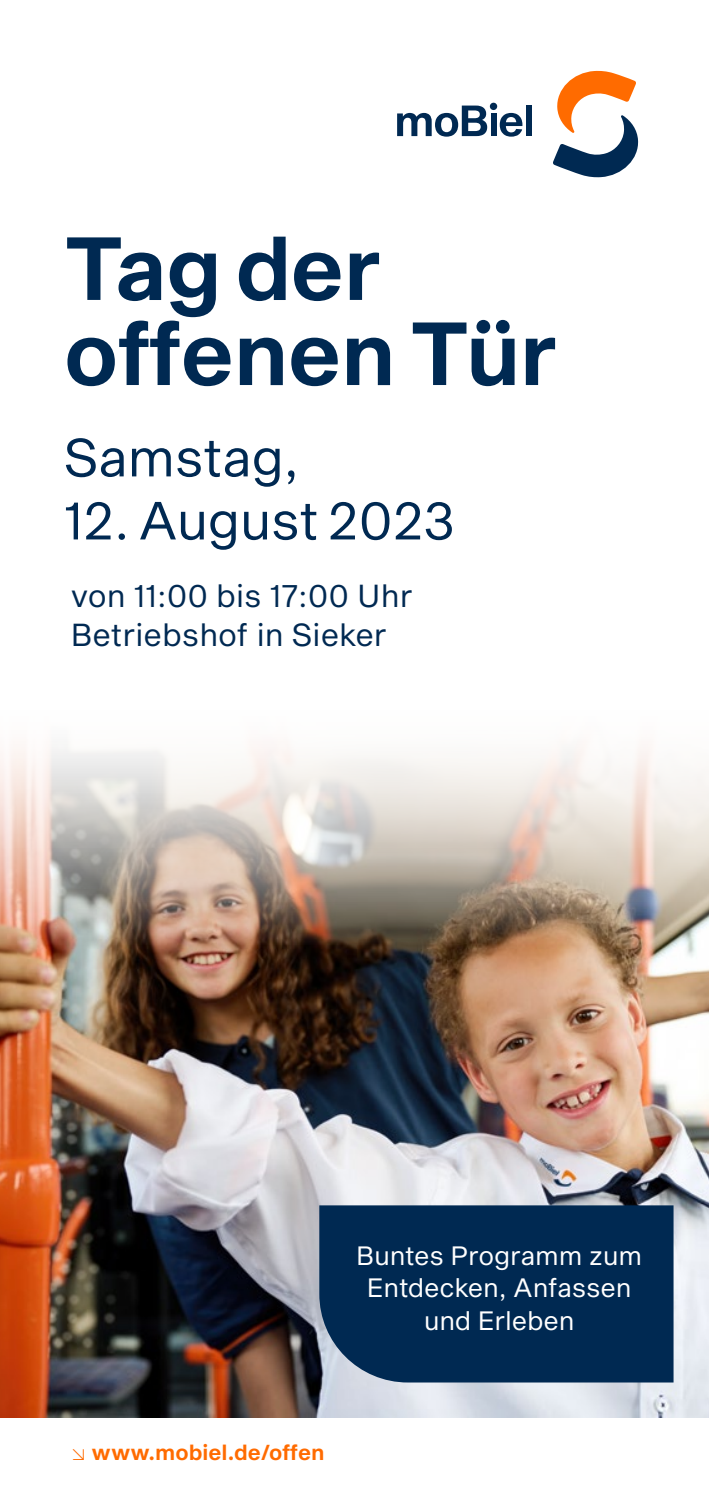
<style>
.page{position:relative;width:709px;height:1489px;background:#fff}
.page>*{position:absolute;margin:0;border:0;box-sizing:border-box;transform-origin:0 0}
.t1{font:87.5px/85px "S Sequel Semi";letter-spacing:-.01em;color:#002952}
.t2{font:52.5px "S Sequel";letter-spacing:-.01em;color:#002952}
.t3{font:31.25px/39px "S Sequel";color:#002952}
.t4{font:26px/32.5px "S Sequel";letter-spacing:-.005em;color:#fff;text-align:center}
.t5{font:21.25px "S Sequel Semi";color:#ff6b00}
</style>
<div class="page">
<img style="left:0;top:944px;width:709px;height:473px">
<img style="left:0;top:747px;width:709px;height:197px">
<div style="left:319px;top:1205px;width:354px;height:177px;background:#002952"></div>
<svg style="left:397px;top:103px;width:125px;height:34px"></svg>
<div style="left:526px;top:105px;width:6px;height:31px;background:#002952"></div>
<svg style="left:553px;top:71px;width:86px;height:106px"></svg>
<h1 class="t1" style="left:64px;top:230px;width:495px">Tag der offenen Tür</h1>
<h2 class="t2" style="left:64px;top:420px;width:237px">Samstag,</h2>
<h2 class="t2" style="left:64px;top:483px;width:393px">12. August 2023</h2>
<p class="t3" style="left:71px;top:577px;width:343px">von 11:00 bis 17:00 Uhr<br>Betriebshof in Sieker</p>
<p class="t4" style="left:356px;top:1239px;width:287px">Buntes Programm zum<br>Entdecken, Anfassen und Erleben</p>
<p class="t5" style="left:92px;top:1437px;width:234px">www.mobiel.de/offen</p>
</div>
